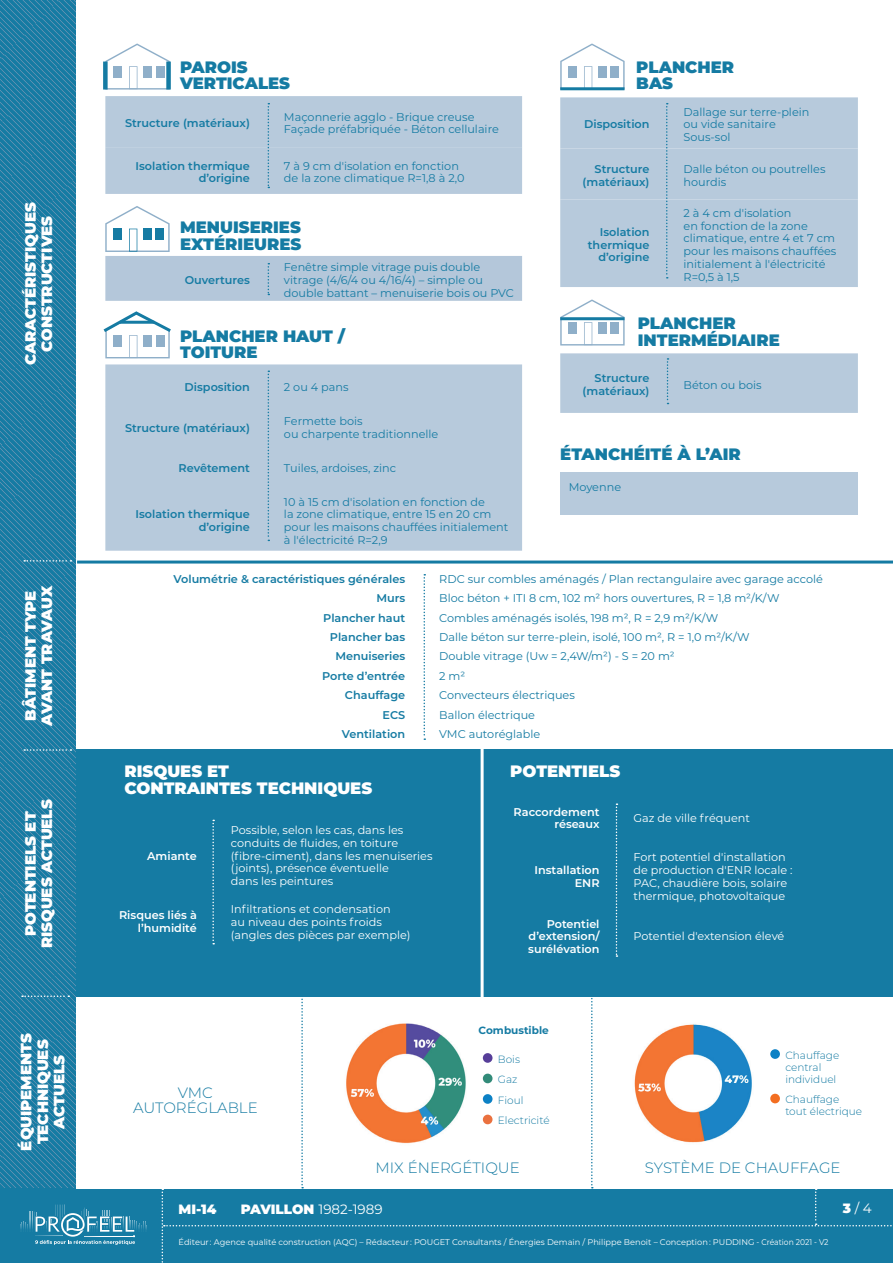
<style>
.page{position:relative;width:893px;height:1263px;background:#fff}
.page>*{position:absolute;margin:0;border:0;box-sizing:border-box;transform-origin:0 0}
.t1{font:900 16.5px/16.5px "Montserrat";color:#157ba3}
.t2{font:900 16.5px/16.5px "Montserrat";color:#fff}
.t3{font:900 15px/16.5px "Montserrat";color:#fff;text-align:center}
.t4{font:300 15px/15px "Montserrat";color:#157ba3;text-align:center}
.t5{font:13.5px "Montserrat";color:#fff}
.t6{font:900 13.5px "Montserrat";color:#fff}
.t7{font:11.25px/12.8px "Montserrat";color:#157ba3}
.t8{font:11.25px/12.8px "Montserrat";color:#fff}
.t9{font:600 11.25px/12.8px "Montserrat";color:#157ba3;text-align:right}
.t10{font:600 11.25px/12.8px "Montserrat";color:#fff;text-align:right}
.t11{font:300 10.5px/12px "Montserrat";color:#157ba3}
.t12{font:700 10.5px "Montserrat";color:#157ba3}
.t13{font:8.25px "Montserrat";color:#fff}
.s1{font-weight:900}
</style>
<div class="page">
<svg style="left:0;top:0;width:77px;height:1188px;background:#237fa5"></svg>
<div style="left:0;top:1188px;width:893px;height:75px;background:#157ba3"></div>
<svg style="left:20px;top:1204px;width:127px;height:41px"></svg>
<div style="left:77px;top:750px;width:816px;height:247px;background:#157ba3"></div>
<svg style="left:105px;top:541px;width:417px;height:10px;background:#b9cbdd"></svg>
<svg style="left:560px;top:97px;width:298px;height:190px;background:#b9cbdd"></svg>
<div style="left:560px;top:472px;width:298px;height:42px;background:#b7cadc"></div>
<div style="left:105px;top:96px;width:417px;height:98px;background:#b7cadc"></div>
<div style="left:105px;top:364px;width:417px;height:177px;background:#b7cadc"></div>
<div style="left:560px;top:103px;width:298px;height:176px;background:#b7cadc"></div>
<div style="left:560px;top:353px;width:298px;height:60px;background:#b7cadc"></div>
<svg style="left:212px;top:820px;width:2px;height:124px"></svg>
<svg style="left:616px;top:803px;width:1px;height:154px"></svg>
<svg style="left:423px;top:574px;width:2px;height:166px"></svg>
<hr style="left:77px;top:560px;width:816px;height:3px;background:#157ba3">
<svg style="left:22px;top:995px;width:47px;height:2px"></svg>
<svg style="left:24px;top:749px;width:47px;height:2px"></svg>
<svg style="left:24px;top:560px;width:47px;height:2px"></svg>
<svg style="left:162px;top:992px;width:731px;height:271px"></svg>
<hr style="left:481px;top:746px;width:3px;height:253px;background:#fff">
<svg style="left:105px;top:43px;width:65px;height:47px"></svg>
<div style="left:103px;top:62px;width:5px;height:28px;background:#157ba3"></div>
<div style="left:166px;top:62px;width:5px;height:28px;background:#157ba3"></div>
<svg style="left:560px;top:43px;width:65px;height:47px"></svg>
<svg style="left:560px;top:299px;width:65px;height:46px"></svg>
<svg style="left:105px;top:206px;width:417px;height:95px"></svg>
<svg style="left:103px;top:311px;width:68px;height:47px"></svg>
<hr style="left:560px;top:87px;width:64px;height:3px;background:#157ba3">
<hr style="left:560px;top:317px;width:64px;height:3px;background:#157ba3">
<img style="left:620px;top:1019px;width:136px;height:128px">
<div style="left:770px;top:1049px;width:10px;height:10px;background:#0c81c5;border-radius:50%"></div>
<div style="left:770px;top:1094px;width:10px;height:9px;background:#f36e21;border-radius:50%"></div>
<img style="left:335px;top:1017px;width:138px;height:131px">
<div style="left:483px;top:1053px;width:9px;height:10px;background:#573e99;border-radius:50%"></div>
<div style="left:483px;top:1073px;width:9px;height:10px;background:#328b79;border-radius:50%"></div>
<div style="left:483px;top:1094px;width:9px;height:10px;background:#0c81c5;border-radius:50%"></div>
<div style="left:483px;top:1115px;width:9px;height:9px;background:#ea713f;border-radius:50%"></div>
<h2 class="t3" style="left:21px;top:365px;width:164px;rotate:-90deg">CARACTÉRISTIQUES<br>CONSTRUCTIVES</h2>
<h2 class="t3" style="left:21px;top:725px;width:141px;rotate:-90deg">BÂTIMENT TYPE<br>AVANT TRAVAUX</h2>
<h2 class="t3" style="left:21px;top:948px;width:150px;rotate:-90deg">POTENTIELS ET<br>RISQUES ACTUELS</h2>
<h2 class="t3" style="left:17px;top:1150px;width:119px;rotate:-90deg">ÉQUIPEMENTS<br>TECHNIQUES<br>ACTUELS</h2>
<h1 class="t1" style="left:180px;top:58px;width:112px">PAROIS<br>VERTICALES</h1>
<p class="t9" style="left:125px;top:116px;width:126px">Structure (matériaux)</p>
<p class="t7" style="left:284px;top:110px;width:216px">Maçonnerie agglo - Brique creuse<br>Façade préfabriquée - Béton cellulaire</p>
<p class="t9" style="left:135px;top:159px;width:116px">Isolation thermique d’origine</p>
<p class="t7" style="left:284px;top:159px;width:182px">7 à 9 cm d'isolation en fonction de la zone climatique R=1,8 à 2,0</p>
<h1 class="t1" style="left:180px;top:218px;width:123px">MENUISERIES<br>EXTÉRIEURES</h1>
<p class="t9" style="left:185px;top:273px;width:67px">Ouvertures</p>
<p class="t7" style="left:284px;top:260px;width:231px">Fenêtre simple vitrage puis double vitrage (4/6/4 ou 4/16/4) – simple ou double battant – menuiserie bois ou PVC</p>
<h1 class="t1" style="left:180px;top:326px;width:166px">PLANCHER HAUT /<br>TOITURE</h1>
<p class="t9" style="left:185px;top:380px;width:67px">Disposition</p>
<p class="t7" style="left:284px;top:380px;width:66px">2 ou 4 pans</p>
<p class="t9" style="left:125px;top:421px;width:126px">Structure (matériaux)</p>
<p class="t7" style="left:284px;top:414px;width:156px">Fermette bois<br>ou charpente traditionnelle</p>
<p class="t9" style="left:179px;top:461px;width:73px">Revêtement</p>
<p class="t7" style="left:284px;top:461px;width:114px">Tuiles, ardoises, zinc</p>
<p class="t9" style="left:135px;top:507px;width:116px">Isolation thermique d’origine</p>
<p class="t7" style="left:284px;top:495px;width:226px">10 à 15 cm d'isolation en fonction de<br>la zone climatique, entre 15 en 20 cm pour les maisons chauffées initialement à l'électricité R=2,9</p>
<h1 class="t1" style="left:636px;top:58px;width:99px">PLANCHER<br>BAS</h1>
<p class="t9" style="left:584px;top:117px;width:67px">Disposition</p>
<p class="t7" style="left:684px;top:105px;width:127px">Dallage sur terre-plein ou vide sanitaire<br>Sous-sol</p>
<p class="t9" style="left:583px;top:162px;width:68px">Structure (matériaux)</p>
<p class="t7" style="left:684px;top:162px;width:144px">Dalle béton ou poutrelles hourdis</p>
<p class="t9" style="left:588px;top:225px;width:63px">Isolation thermique d’origine</p>
<p class="t7" style="left:684px;top:206px;width:154px">2 à 4 cm d'isolation<br>en fonction de la zone climatique, entre 4 et 7 cm pour les maisons chauffées initialement à l'électricité<br>R=0,5 à 1,5</p>
<h1 class="t1" style="left:638px;top:314px;width:143px">PLANCHER<br>INTERMÉDIAIRE</h1>
<p class="t9" style="left:583px;top:371px;width:68px">Structure (matériaux)</p>
<p class="t7" style="left:684px;top:378px;width:80px">Béton ou bois</p>
<h1 class="t1" style="left:560px;top:444px;width:182px">ÉTANCHÉITÉ À L’AIR</h1>
<p class="t7" style="left:569px;top:480px;width:54px">Moyenne</p>
<p class="t9" style="left:174px;top:572px;width:233px">Volumétrie &amp; caractéristiques générales</p>
<p class="t7" style="left:439px;top:572px;width:385px">RDC sur combles aménagés / Plan rectangulaire avec garage accolé</p>
<p class="t9" style="left:376px;top:591px;width:30px">Murs</p>
<p class="t7" style="left:439px;top:591px;width:342px">Bloc béton + ITI 8 cm, 102 m² hors ouvertures, R = 1,8 m²/K/W</p>
<p class="t9" style="left:323px;top:611px;width:84px">Plancher haut</p>
<p class="t7" style="left:439px;top:611px;width:281px">Combles aménagés isolés, 198 m², R = 2,9 m²/K/W</p>
<p class="t9" style="left:330px;top:630px;width:77px">Plancher bas</p>
<p class="t7" style="left:439px;top:630px;width:312px">Dalle béton sur terre-plein, isolé, 100 m², R = 1,0 m²/K/W</p>
<p class="t9" style="left:335px;top:649px;width:71px">Menuiseries</p>
<p class="t7" style="left:439px;top:650px;width:237px">Double vitrage (Uw = 2,4W/m²) - S = 20 m²</p>
<p class="t9" style="left:322px;top:669px;width:85px">Porte d’entrée</p>
<p class="t7" style="left:439px;top:669px;width:28px">2 m²</p>
<p class="t9" style="left:345px;top:688px;width:62px">Chauffage</p>
<p class="t7" style="left:439px;top:688px;width:137px">Convecteurs électriques</p>
<p class="t9" style="left:382px;top:708px;width:24px">ECS</p>
<p class="t7" style="left:439px;top:708px;width:97px">Ballon électrique</p>
<p class="t9" style="left:342px;top:727px;width:65px">Ventilation</p>
<p class="t7" style="left:439px;top:727px;width:103px">VMC autoréglable</p>
<h1 class="t2" style="left:124px;top:762px;width:249px">RISQUES ET<br>CONTRAINTES TECHNIQUES</h1>
<p class="t10" style="left:147px;top:849px;width:51px">Amiante</p>
<p class="t8" style="left:231px;top:823px;width:203px">Possible, selon les cas, dans les conduits de fluides, en toiture (fibre-ciment), dans les menuiseries (joints), présence éventuelle<br>dans les peintures</p>
<p class="t10" style="left:119px;top:908px;width:79px">Risques liés à l’humidité</p>
<p class="t8" style="left:231px;top:902px;width:181px">Infiltrations et condensation<br>au niveau des points froids (angles des pièces par exemple)</p>
<h2 class="t4" style="left:133px;top:1084px;width:126px">VMC<br>AUTORÉGLABLE</h2>
<h1 class="t2" style="left:510px;top:762px;width:111px">POTENTIELS</h1>
<p class="t10" style="left:514px;top:805px;width:87px">Raccordement réseaux</p>
<p class="t8" style="left:634px;top:811px;width:118px">Gaz de ville fréquent</p>
<p class="t10" style="left:535px;top:863px;width:67px">Installation<br>ENR</p>
<p class="t8" style="left:634px;top:851px;width:161px">Fort potentiel d'installation de production d'ENR locale :<br>PAC, chaudière bois, solaire thermique, photovoltaïque</p>
<p class="t10" style="left:528px;top:917px;width:73px;text-align:justify;text-indent:18px">Potentiel d’extension/ surélévation</p>
<p class="t12" style="left:479px;top:1022px;width:72px">Combustible</p>
<p class="t11" style="left:498px;top:1048px;width:53px;line-height:20.5px">Bois<br>Gaz<br>Fioul<br>Electricité</p>
<p class="t8" style="left:634px;top:929px;width:152px">Potentiel d'extension élevé</p>
<p class="t11" style="left:785px;top:1049px;width:56px">Chauffage central individuel</p>
<p class="t11" style="left:785px;top:1093px;width:78px">Chauffage tout électrique</p>
<h2 class="t4" style="left:376px;top:1159px;width:146px">MIX ÉNERGÉTIQUE</h2>
<h2 class="t4" style="left:645px;top:1159px;width:197px">SYSTÈME DE CHAUFFAGE</h2>
<p class="t6" style="left:179px;top:1199px;width:39px">MI-14</p>
<p class="t5" style="left:241px;top:1200px;width:143px"><span class="s1">PAVILLON</span> 1982-1989</p>
<p class="t13" style="left:179px;top:1236px;width:651px">Éditeur : Agence qualité construction (AQC) – Rédacteur : POUGET Consultants / Énergies Demain / Philippe Benoit – Conception : PUDDING - Création 2021 - V2</p>
<p class="t5" style="left:843px;top:1199px;width:30px"><span class="s1">3</span> / 4</p>
</div>
